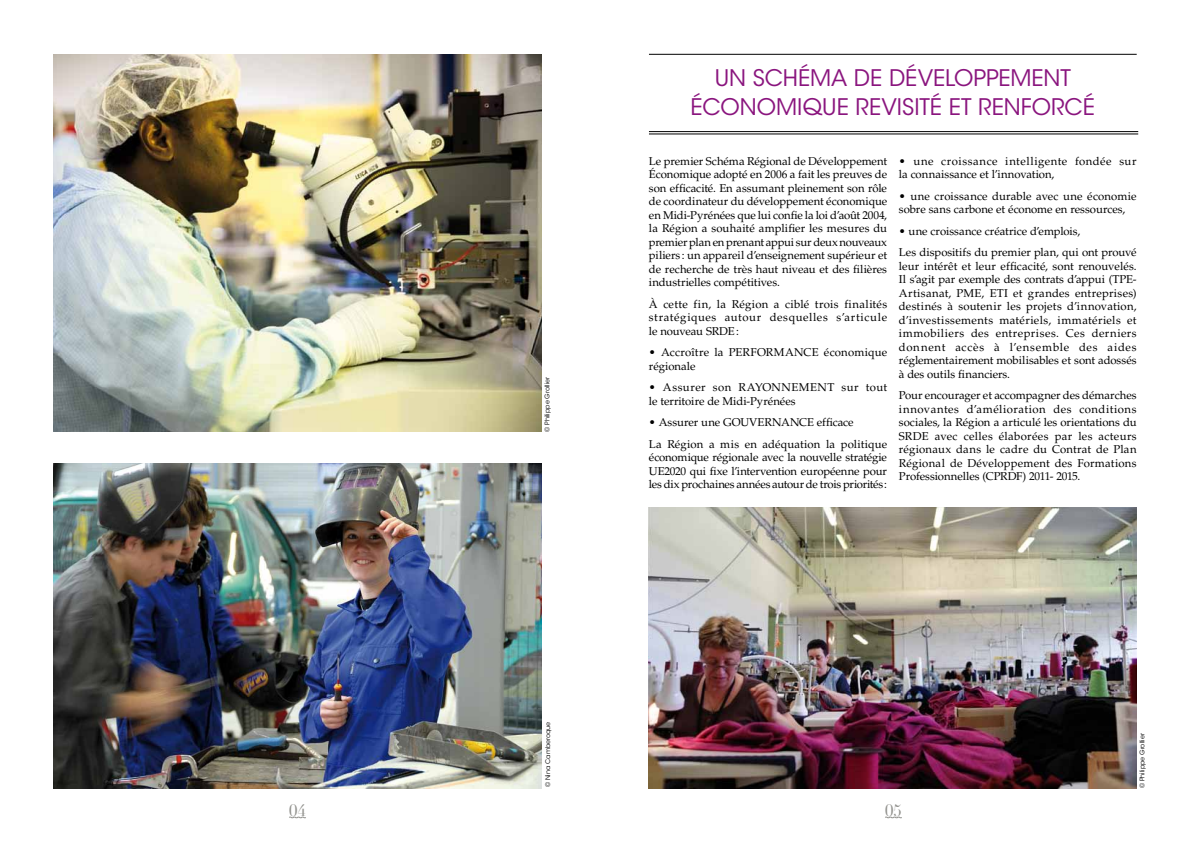
<style>
.page{position:relative;width:1191px;height:842px;background:#fff}
.page>*{position:absolute;margin:0;border:0;box-sizing:border-box;transform-origin:0 0}
.t1{font:22.7px/28.4px "ITC Avant Garde Std";color:#8a157e}
.t2{font:16px "Didot";color:#92928e}
.t3{font:11.4px/13.5px "Palatino LT Std";color:#000;text-align:justify}
.t4{font:11.4px/13.5px "Palatino LT Std";letter-spacing:.03em;color:#000}
.t5{font:6.4px "ITC Avant Garde Std";color:#000}
</style>
<div class="page">
<img style="left:54px;top:464px;width:487px;height:324px">
<hr style="left:649px;top:131px;width:489px;height:1px;background:#000">
<hr style="left:649px;top:134px;width:489px;height:1px;background:#000">
<hr style="left:649px;top:54px;width:487px;height:1px;background:#000">
<img style="left:649px;top:507px;width:487px;height:281px">
<img style="left:54px;top:55px;width:487px;height:377px">
<svg style="left:289px;top:816px;width:17px;height:2px"></svg>
<svg style="left:885px;top:816px;width:17px;height:2px"></svg>
<p class="t5" style="left:543px;top:432px;width:56px;rotate:-90deg">© PHILIPPE GROLLIER</p>
<h1 class="t1" style="left:690px;top:64px;width:257px;text-indent:24px">UN SCHÉMA DE DÉVELOPPEMENT<br>ÉCONOMIQUE</h1>
<h1 class="t1" style="left:855px;top:92px;width:137px">REVISITÉ ETREN</h1>
<h1 class="t1" style="left:1020px;top:92px;width:29px">FORC</h1>
<h1 class="t1" style="left:1082px;top:92px;width:14px">É</h1>
<p class="t3" style="left:649px;top:154px;width:240px">Le premier Schéma Régional de Développement Économique adopté en 2006 a fait les preuves de son efficacité. En assumant pleinement son rôle de coordinateur du développement économique en Midi-Pyrénées que lui confie la loi d’août 2004, la Région a souhaité amplifier les mesures du premier plan en prenant appui sur deux nouveaux piliers : un appareil d’enseignement supérieur et de recherche de très haut niveau et des filières industrielles compétitives.</p>
<p class="t3" style="left:649px;top:297px;width:240px">À cette fin, la Région a ciblé trois finalités stratégiques autour desquelles s’articule le nouveau SRDE:</p>
<p class="t3" style="left:649px;top:346px;width:240px">• Accroître la PERFORMANCE économique régionale</p>
<p class="t3" style="left:649px;top:381px;width:240px">• Assurer son RAYONNEMENT sur tout le territoire de Midi-Pyrénées</p>
<p class="t3" style="left:649px;top:412px;width:240px;line-height:21.5px">• Assurer une GOUVERNANCE efficace<br>La Région a mis en adéquation la politique</p>
<p class="t3" style="left:649px;top:451px;width:240px">économique régionale avec la nouvelle stratégie UE2020 qui fixe l’intervention européenne pour les dix prochaines années autour de trois priorités:</p>
<p class="t4" style="left:899px;top:154px;width:239px">• une croissance intelligente fondée sur la connaissance et l’innovation,</p>
<p class="t3" style="left:899px;top:189px;width:239px">• une croissance durable avec une économie sobre sans carbone et économe en ressources,</p>
<p class="t3" style="left:899px;top:220px;width:239px;line-height:21.5px">• une croissance créatrice d’emplois,<br>Les dispositifs du premier plan, qui ont prouvé</p>
<p class="t3" style="left:899px;top:260px;width:239px">leur intérêt et leur efficacité, sont renouvelés.<br>Il s’agit par exemple des contrats d’appui (TPE-Artisanat, PME, ETI et grandes entreprises) destinés à soutenir les projets d’innovation, d’investissements matériels, immatériels et immobiliers des entreprises. Ces derniers donnent accès à l’ensemble des aides réglementairement mobilisables et sont adossés à des outils financiers.</p>
<p class="t3" style="left:899px;top:389px;width:239px">Pour encourager et accompagner des démarches innovantes d’amélioration des conditions sociales, la Région a articulé les orientations du SRDE avec celles élaborées par les acteurs régionaux dans le cadre du Contrat de Plan Régional de Développement des Formations Professionnelles (CPRDF) 2011- 2015.</p>
<p class="t5" style="left:544px;top:787px;width:67px;rotate:-90deg">© NINA CAMBEROQUE</p>
<p class="t5" style="left:1138px;top:788px;width:56px;rotate:-90deg">© PHILIPPE GROLLIER</p>
<h2 class="t2" style="left:289px;top:801px;width:18px">04</h2>
<h2 class="t2" style="left:885px;top:801px;width:18px">05</h2>
</div>
